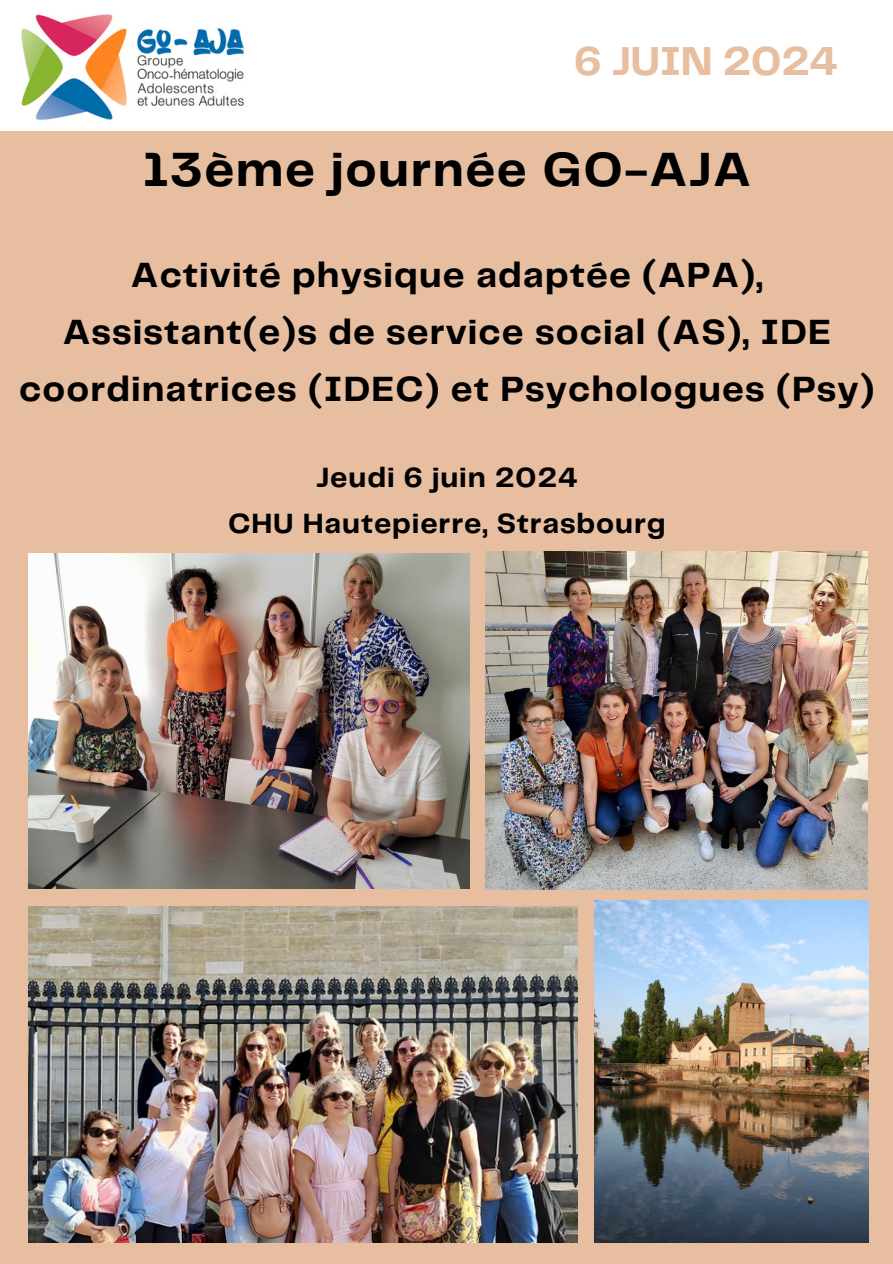
<style>
.page{position:relative;width:893px;height:1264px;background:#fff}
.page>*{position:absolute;margin:0;border:0;box-sizing:border-box;transform-origin:0 0}
.t1{font:700 49.95px "Telegraf";letter-spacing:.03em;color:#000}
.t2{font:700 42px "Telegraf";letter-spacing:-.01em;color:#e7be9f}
.t3{font:700 36.45px/57.3px "Telegraf";letter-spacing:.03em;color:#000;text-align:center}
.t4{font:700 28.95px/46.2px "Telegraf";letter-spacing:.03em;color:#000;text-align:center}
</style>
<div class="page">
<div style="left:0;top:0;width:892px;height:1263px;background:#e7be9f"></div>
<div style="left:0;top:0;width:892px;height:130px;background:#fff"></div>
<img style="left:21px;top:14px;width:224px;height:107px">
<img style="left:28px;top:553px;width:441px;height:335px">
<img style="left:486px;top:551px;width:381px;height:338px">
<img style="left:28px;top:906px;width:549px;height:336px">
<img style="left:594px;top:900px;width:274px;height:342px">
<p class="t2" style="left:574px;top:32px;width:265px">6 JUIN 2024</p>
<h1 class="t1" style="left:142px;top:136px;width:610px">13ème journée GO-AJA</h1>
<p class="t3" style="left:19px;top:246px;width:856px">Activité physique adaptée (APA),<br>Assistant(e)s de service social (AS), IDE coordinatrices (IDEC) et Psychologues (Psy)</p>
<p class="t4" style="left:228px;top:454px;width:439px">Jeudi 6 juin 2024<br>CHU Hautepierre, Strasbourg</p>
</div>
